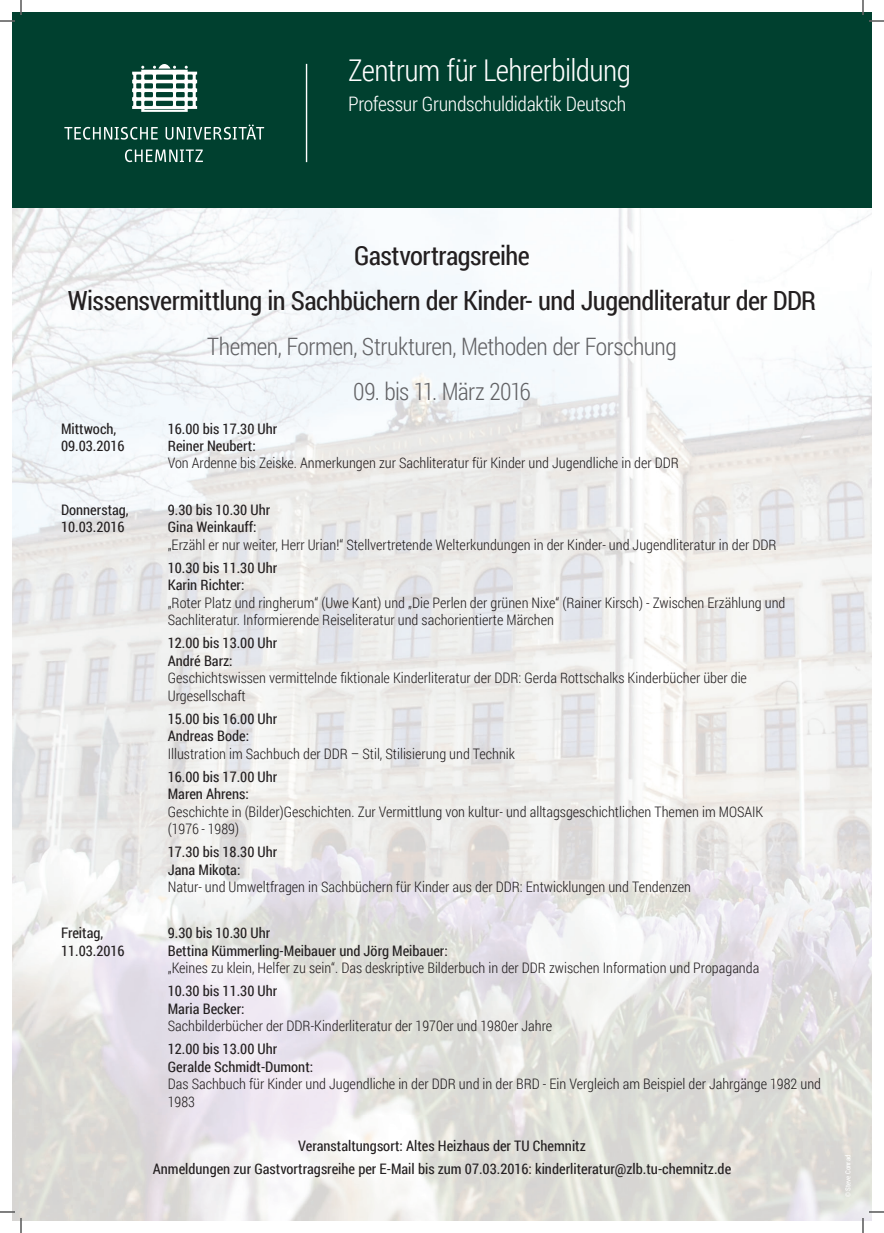
<style>
.page{position:relative;width:884px;height:1233px;background:#fff}
.page>*{position:absolute;margin:0;border:0;box-sizing:border-box;transform-origin:0 0}
.t1{font:300 30px "Roboto Condensed";letter-spacing:-.02em;color:#fff}
.t2{font:26.4px/45px "Roboto Condensed";letter-spacing:-.02em;color:#231f20;text-align:center}
.t3{font:300 24px "Roboto Condensed";letter-spacing:-.02em;color:#636366}
.t4{font:300 20px "Roboto Condensed";letter-spacing:-.015em;color:#fff}
.t5{font:300 14.5px/17.4px "Roboto Condensed";color:#231f20}
.t6{font:14.5px/17.4px "Roboto Condensed";color:#231f20}
.t7{font:7px "Roboto Condensed";color:#fff}
</style>
<div class="page">
<img style="left:12px;top:208px;width:859px;height:1012px">
<div style="left:12px;top:13px;width:859px;height:195px;background:#00402f"></div>
<svg style="left:132px;top:64px;width:65px;height:48px"></svg>
<svg style="left:125px;top:149px;width:78px;height:13px"></svg>
<svg style="left:64px;top:125px;width:200px;height:15px"></svg>
<hr style="left:306px;top:64px;width:1px;height:98px;background:#fff">
<svg style="left:0;top:1211px;width:15px;height:1px"></svg>
<svg style="left:869px;top:1211px;width:15px;height:1px"></svg>
<svg style="left:0;top:0;width:22px;height:22px"></svg>
<svg style="left:20px;top:1218px;width:2px;height:15px"></svg>
<svg style="left:862px;top:0;width:22px;height:22px"></svg>
<svg style="left:862px;top:1218px;width:2px;height:15px"></svg>
<h1 class="t1" style="left:348px;top:49px;width:284px">Zentrum für Lehrerbildung</h1>
<h3 class="t4" style="left:348px;top:90px;width:279px">Professur Grundschuldidaktik Deutsch</h3>
<h2 class="t2" style="left:68px;top:232px;width:750px">Gastvortragsreihe<br>Wissensvermittlung in Sachbüchern der Kinder- und Jugendliteratur der DDR</h2>
<h3 class="t3" style="left:207px;top:330px;width:471px">Themen, Formen, Strukturen, Methoden der Forschung</h3>
<h3 class="t3" style="left:353px;top:375px;width:179px">09. bis 11. März 2016</h3>
<p class="t6" style="left:61px;top:419px;width:65px">Mittwoch,<br>09.03.2016</p>
<p class="t6" style="left:168px;top:419px;width:111px">16.00 bis 17.30 Uhr<br>Reiner Neubert:</p>
<p class="t5" style="left:168px;top:454px;width:513px">Von Ardenne bis Zeiske. Anmerkungen zur Sachliteratur für Kinder und Jugendliche in der DDR</p>
<p class="t6" style="left:61px;top:500px;width:69px">Donnerstag,<br>10.03.2016</p>
<p class="t6" style="left:168px;top:500px;width:104px">9.30 bis 10.30 Uhr<br>Gina Weinkauff:</p>
<p class="t5" style="left:168px;top:535px;width:610px">„Erzähl er nur weiter, Herr Urian!“ Stellvertretende Welterkundungen in der Kinder- und Jugendliteratur in der DDR</p>
<p class="t6" style="left:168px;top:558px;width:111px">10.30 bis 11.30 Uhr<br>Karin Richter:</p>
<p class="t5" style="left:168px;top:593px;width:619px">„Roter Platz und ringherum“ (Uwe Kant) und „Die Perlen der grünen Nixe“ (Rainer Kirsch) - Zwischen Erzählung und<br>Sachliteratur. Informierende Reiseliteratur und sachorientierte Märchen</p>
<p class="t6" style="left:168px;top:634px;width:111px">12.00 bis 13.00 Uhr<br>André Barz:</p>
<p class="t5" style="left:168px;top:669px;width:581px">Geschichtswissen vermittelnde fiktionale Kinderliteratur der DDR: Gerda Rottschalks Kinderbücher über die<br>Urgesellschaft</p>
<p class="t6" style="left:168px;top:709px;width:111px">15.00 bis 16.00 Uhr<br>Andreas Bode:</p>
<p class="t5" style="left:168px;top:744px;width:349px">Illustration im Sachbuch der DDR – Stil, Stilisierung und Technik</p>
<p class="t6" style="left:168px;top:767px;width:111px">16.00 bis 17.00 Uhr<br>Maren Ahrens:</p>
<p class="t5" style="left:168px;top:802px;width:597px">Geschichte in (Bilder)Geschichten. Zur Vermittlung von kultur- und alltagsgeschichtlichen Themen im MOSAIK (1976 - 1989)</p>
<p class="t6" style="left:168px;top:843px;width:111px">17.30 bis 18.30 Uhr<br>Jana Mikota:</p>
<p class="t5" style="left:168px;top:877px;width:525px">Natur- und Umweltfragen in Sachbüchern für Kinder aus der DDR: Entwicklungen und Tendenzen</p>
<p class="t6" style="left:61px;top:924px;width:65px">Freitag,<br>11.03.2016</p>
<p class="t6" style="left:168px;top:924px;width:282px">9.30 bis 10.30 Uhr<br>Bettina Kümmerling-Meibauer und Jörg Meibauer:</p>
<p class="t5" style="left:168px;top:959px;width:593px">„Keines zu klein, Helfer zu sein“. Das deskriptive Bilderbuch in der DDR zwischen Information und Propaganda</p>
<p class="t6" style="left:168px;top:982px;width:111px">10.30 bis 11.30 Uhr<br>Maria Becker:</p>
<p class="t5" style="left:168px;top:1017px;width:386px">Sachbilderbücher der DDR-Kinderliteratur der 1970er und 1980er Jahre</p>
<p class="t6" style="left:168px;top:1040px;width:147px">12.00 bis 13.00 Uhr<br>Geralde Schmidt-Dumont:</p>
<p class="t5" style="left:168px;top:1075px;width:655px">Das Sachbuch für Kinder und Jugendliche in der DDR und in der BRD - Ein Vergleich am Beispiel der Jahrgänge 1982 und<br>1983</p>
<p class="t6" style="left:153px;top:1133px;width:580px;line-height:23px;text-align:center">Veranstaltungsort: Altes Heizhaus der TU Chemnitz<br>Anmeldungen zur Gastvortragsreihe per E-Mail bis zum 07.03.2016: kinderliteratur@zlb.tu-chemnitz.de</p>
<p class="t7" style="left:843px;top:1197px;width:44px;rotate:-90deg">© Steve Conrad</p>
</div>
